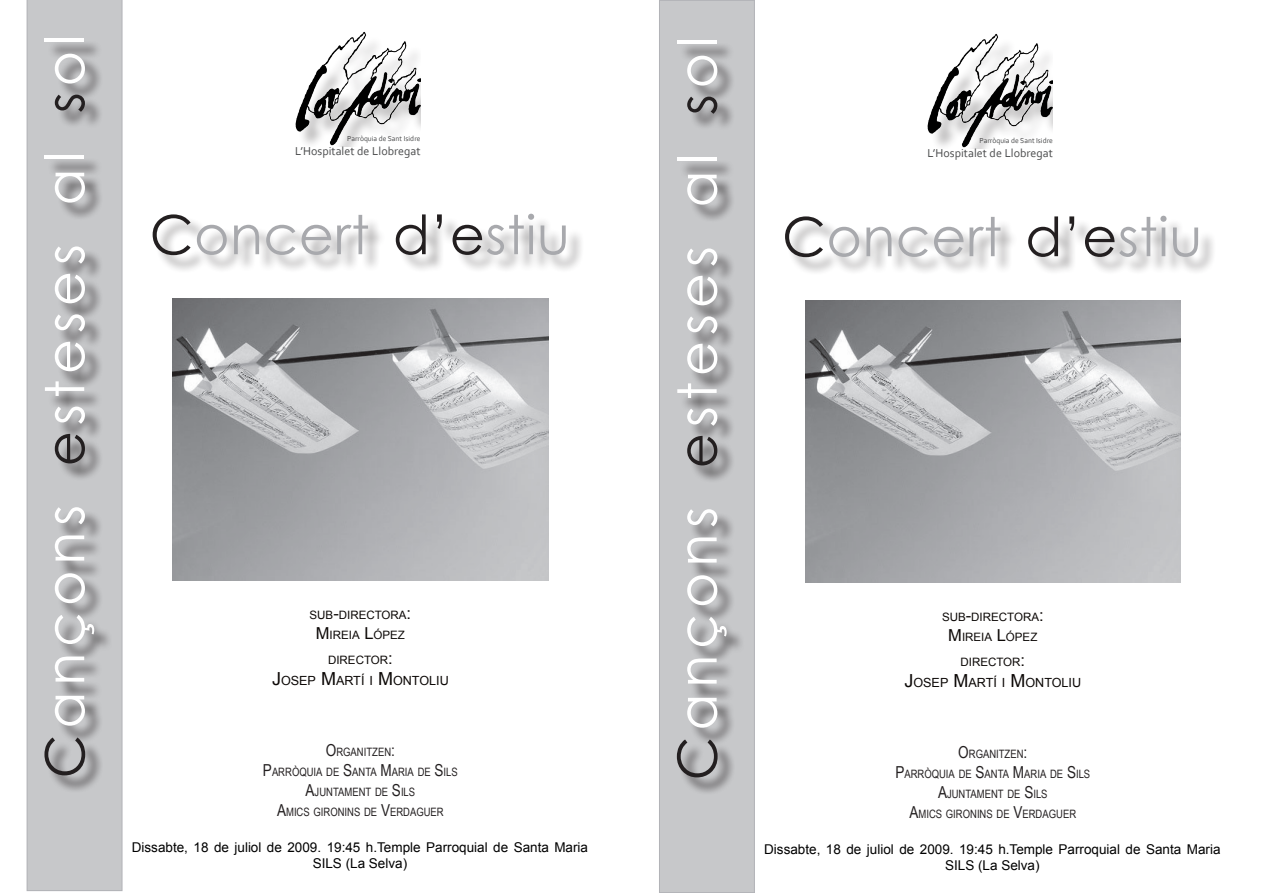
<style>
.page{position:relative;width:1263px;height:893px;background:#fff}
.page>*{position:absolute;margin:0;border:0;box-sizing:border-box;transform-origin:0 0}
.t1{font:54px "Century Gothic";letter-spacing:.11em;color:#fff}
.t2{font:54px "Century Gothic";letter-spacing:.01em;color:#a8a9ad}
.t3{font:13.5px "Arial";color:#000}
.t4{font:12.6px "Arial";color:#0c0806}
.t5{font:12px "Corbel";color:#4b4c4d}
.t6{font:11.55px "Arial Narrow";color:#231f20}
.t7{font:11.55px "Arial";color:#0c0806}
.t8{font:7.5px "Corbel";color:#4b4c4d}
.s1{color:#231f20}
.s2{font-size:16.5px}
.s3{font-size:18px}
</style>
<div class="page">
<div style="left:155px;top:216px;width:428px;height:57px;background:#231f20;opacity:.43"></div>
<div style="left:27px;top:0;width:95px;height:891px;background:#c7c8ca"></div>
<div style="left:47px;top:40px;width:65px;height:753px;background:#231f20;opacity:.75"></div>
<img style="left:173px;top:299px;width:375px;height:281px">
<img style="left:295px;top:31px;width:126px;height:115px">
<div style="left:787px;top:218px;width:429px;height:57px;background:#231f20;opacity:.43"></div>
<div style="left:659px;top:0;width:95px;height:893px;background:#c7c8ca"></div>
<div style="left:659px;top:0;width:96px;height:893px;border:1px solid #b2b3b7"></div>
<div style="left:679px;top:42px;width:65px;height:753px;background:#231f20;opacity:.75"></div>
<img style="left:805px;top:301px;width:376px;height:281px">
<img style="left:927px;top:33px;width:126px;height:115px">
<p class="t1" style="left:27px;top:778px;width:746px;rotate:-90deg"><span class="s1">C</span>ançons <span class="s1">e</span>steses al <span class="s1">s</span>ol</p>
<p class="t8" style="left:347px;top:133px;width:75px">Parròquia de Sant Isidre</p>
<p class="t5" style="left:295px;top:144px;width:127px">L’Hospitalet de Llobregat</p>
<p class="t2" style="left:150px;top:197px;width:422px"><span class="s1">C</span>oncert <span class="s1">d’e</span>stiu</p>
<p class="t7" style="left:310px;top:607px;width:103px">SUB<span class="s2">-</span>DIRECTORA<span class="s2">:</span></p>
<p class="t7" style="left:316px;top:627px;width:91px"><span class="s2">M</span>IREIA <span class="s2">L</span>ÓPEZ</p>
<p class="t7" style="left:328px;top:652px;width:66px">DIRECTOR<span class="s2">:</span></p>
<p class="t4" style="left:272px;top:673px;width:178px"><span class="s3">J</span>OSEP <span class="s3">M</span>ARTÍ I <span class="s3">M</span>ONTOLIU</p>
<p class="t6" style="left:326px;top:744px;width:71px"><span class="s2">O</span>RGANITZEN<span class="s2">:</span></p>
<p class="t6" style="left:263px;top:763px;width:195px"><span class="s2">P</span>ARRÒQUIA DE <span class="s2">S</span>ANTA <span class="s2">M</span>ARIA DE <span class="s2">S</span>ILS</p>
<p class="t6" style="left:306px;top:783px;width:110px"><span class="s2">A</span>JUNTAMENT DE <span class="s2">S</span>ILS</p>
<p class="t6" style="left:277px;top:803px;width:168px"><span class="s2">A</span>MICS GIRONINS DE <span class="s2">V</span>ERDAGUER</p>
<p class="t3" style="left:132px;top:838px;width:458px">Dissabte, 18 de juliol de 2009. 19:45 h.Temple Parroquial de Santa Maria</p>
<p class="t3" style="left:313px;top:854px;width:96px">SILS (La Selva)</p>
<p class="t1" style="left:659px;top:780px;width:746px;rotate:-90deg"><span class="s1">C</span>ançons <span class="s1">e</span>steses al <span class="s1">s</span>ol</p>
<p class="t8" style="left:979px;top:135px;width:75px">Parròquia de Sant Isidre</p>
<p class="t5" style="left:927px;top:146px;width:127px">L’Hospitalet de Llobregat</p>
<p class="t2" style="left:782px;top:199px;width:422px"><span class="s1">C</span>oncert <span class="s1">d’e</span>stiu</p>
<p class="t7" style="left:942px;top:609px;width:103px">SUB<span class="s2">-</span>DIRECTORA<span class="s2">:</span></p>
<p class="t7" style="left:948px;top:629px;width:91px"><span class="s2">M</span>IREIA <span class="s2">L</span>ÓPEZ</p>
<p class="t7" style="left:960px;top:654px;width:66px">DIRECTOR<span class="s2">:</span></p>
<p class="t4" style="left:904px;top:675px;width:178px"><span class="s3">J</span>OSEP <span class="s3">M</span>ARTÍ I <span class="s3">M</span>ONTOLIU</p>
<p class="t6" style="left:958px;top:746px;width:71px"><span class="s2">O</span>RGANITZEN<span class="s2">:</span></p>
<p class="t6" style="left:895px;top:765px;width:195px"><span class="s2">P</span>ARRÒQUIA DE <span class="s2">S</span>ANTA <span class="s2">M</span>ARIA DE <span class="s2">S</span>ILS</p>
<p class="t6" style="left:938px;top:785px;width:110px"><span class="s2">A</span>JUNTAMENT DE <span class="s2">S</span>ILS</p>
<p class="t6" style="left:909px;top:805px;width:168px"><span class="s2">A</span>MICS GIRONINS DE <span class="s2">V</span>ERDAGUER</p>
<p class="t3" style="left:764px;top:840px;width:458px">Dissabte, 18 de juliol de 2009. 19:45 h.Temple Parroquial de Santa Maria</p>
<p class="t3" style="left:945px;top:856px;width:96px">SILS (La Selva)</p>
</div>
